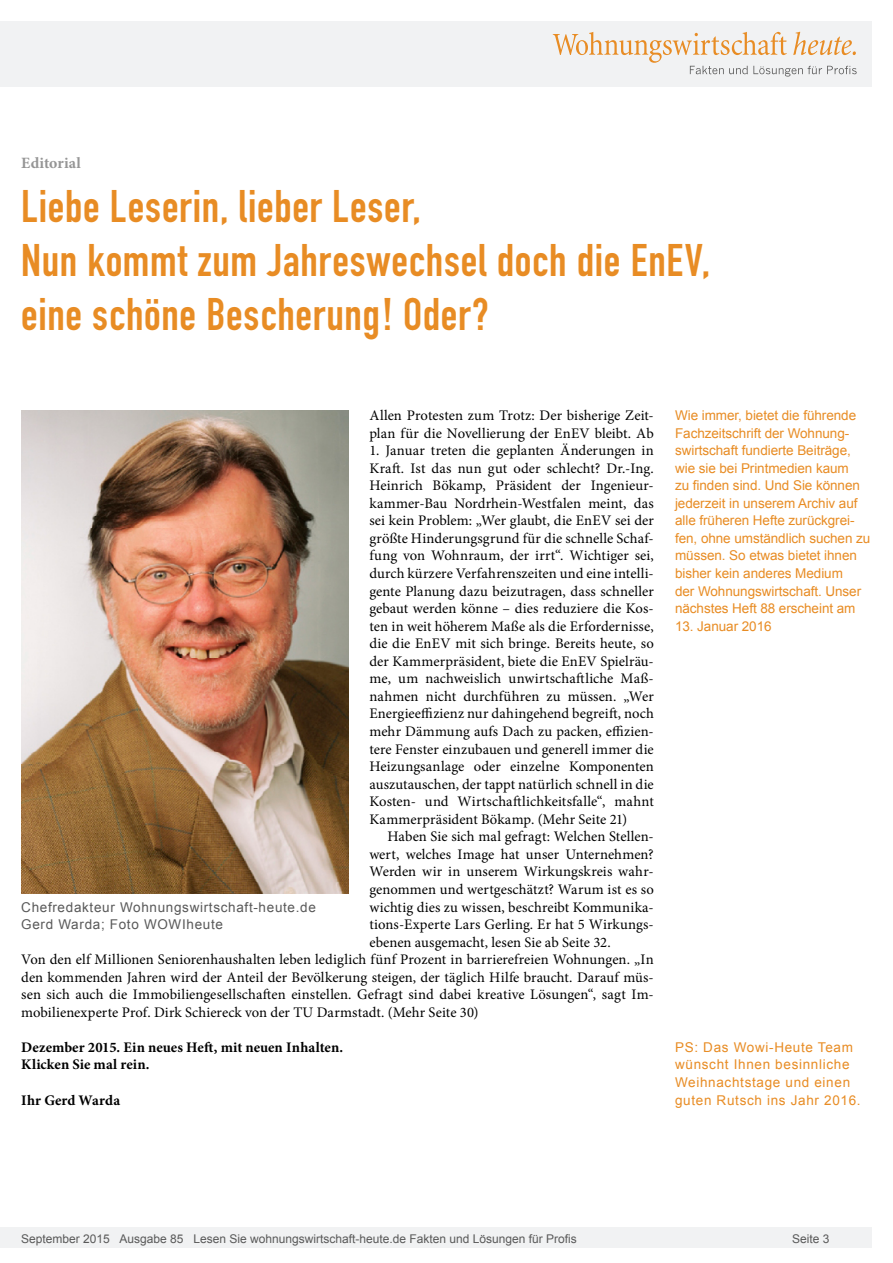
<style>
.page{position:relative;width:893px;height:1263px;background:#fff}
.page>*{position:absolute;margin:0;border:0;box-sizing:border-box;transform-origin:0 0}
.Überschrift_Groß{font:45px/54px "DIN Engschrift";letter-spacing:.015em;color:#e88c24}
.Kategorie{font:700 15.75px "Minion Pro";letter-spacing:.01em;color:#959595}
.Fließtext_erste_Zeil{font:14.7px/17.5px "Minion Pro";letter-spacing:.005em;color:#000;text-align:justify}
.Fliesstext{font:14.7px/17.5px "Minion Pro";color:#000;text-align:justify}
.AUTOR{font:700 14.7px "Minion Pro";color:#000}
.Info{font:13.5px/17.5px "Arial";letter-spacing:-.005em;color:#e88c24}
.Info-2{font:13.5px/17.5px "Arial";letter-spacing:.05em;color:#e88c24}
.Bildunterschrift{font:13.5px/17.5px "Arial";letter-spacing:.05em;color:#595959}
.t1{font:12px "Arial";color:#595959}
</style>
<div class="page">
<div style="left:0;top:1227px;width:872px;height:20px;background:#f1f2f3"></div>
<div style="left:0;top:21px;width:872px;height:66px;background:#f1f2f3"></div>
<svg style="left:553px;top:32px;width:304px;height:45px"></svg>
<img style="left:21px;top:410px;width:327px;height:483px">
<p class="Kategorie" style="left:21px;top:152px;width:61px">Editorial</p>
<p class="Überschrift_Groß" style="left:21px;top:180px;width:401px">Liebe Leserin, lieber Leser,</p>
<p class="Überschrift_Groß" style="left:21px;top:234px;width:690px">Nun kommt zum Jahreswechsel doch die EnEV, eine schöne Bescherung! Oder?</p>
<p class="Fließtext_erste_Zeil" style="left:369px;top:407px;width:286px">Allen Protesten zum Trotz: Der bisherige Zeit&shy;plan für die Novellierung der EnEV bleibt. Ab</p>
<p class="Fließtext_erste_Zeil" style="left:369px;top:442px;width:286px">1. Januar treten die geplanten Änderungen in Kraft. Ist das nun gut oder schlecht? Dr.-Ing.<br>Heinrich Bökamp, Präsident der Ingenieur&shy;kammer-Bau Nordrhein-Westfalen meint, das sei kein Problem: „Wer glaubt, die EnEV sei der größte Hinderungsgrund für die schnelle Schaf&shy;fung von Wohnraum, der irrt“. Wichtiger sei, durch kürzere Verfahrenszeiten und eine intelli&shy;gente Planung dazu beizutragen, dass schneller gebaut werden könne – dies reduziere die Kos&shy;ten in weit höherem Maße als die Erfordernisse, die die EnEV mit sich bringe. Bereits heute, so der Kammerpräsident, biete die EnEV Spielräu&shy;me, um nachweislich unwirtschaftliche Maß&shy;nahmen nicht durchführen zu müssen. „Wer Energieeffizienz nur dahingehend begreift, noch mehr Dämmung aufs Dach zu packen, effizien&shy;tere Fenster einzubauen und generell immer die Heizungsanlage oder einzelne Komponenten auszutauschen, der tappt natürlich schnell in die Kosten- und Wirtschaftlichkeitsfalle“, mahnt Kammerpräsident Bökamp. (Mehr Seite 21)</p>
<p class="Fliesstext" style="left:369px;top:828px;width:286px;text-indent:18px">Haben Sie sich mal gefragt: Welchen Stellen&shy;wert, welches Image hat unser Unternehmen?<br>Werden wir in unserem Wirkungskreis wahr&shy;genommen und wertgeschätzt? Warum ist es so wichtig dies zu wissen, beschreibt Kommunika&shy;tions-Experte Lars Gerling. Er hat 5 Wirkungs&shy;ebenen ausgemacht, lesen Sie ab Seite 32.</p>
<p class="Fließtext_erste_Zeil" style="left:21px;top:951px;width:634px">Von den elf Millionen Seniorenhaushalten leben lediglich fünf Prozent in barrierefreien Wohnungen. „In den kommenden Jahren wird der Anteil der Bevölkerung steigen, der täglich Hilfe braucht. Darauf müs&shy;sen sich auch die Immobiliengesellschaften einstellen. Gefragt sind dabei kreative Lösungen“, sagt Im&shy;mobilienexperte Prof. Dirk Schiereck von der TU Darmstadt. (Mehr Seite 30)</p>
<p class="AUTOR" style="left:21px;top:1037px;width:323px">Dezember 2015. Ein neues Heft, mit neuen Inhalten.</p>
<p class="AUTOR" style="left:21px;top:1054px;width:130px">Klicken Sie mal rein.</p>
<p class="AUTOR" style="left:21px;top:1089px;width:100px">Ihr Gerd Warda</p>
<p class="Bildunterschrift" style="left:21px;top:898px;width:296px">Chefredakteur Wohnungswirtschaft-heute.de<br>Gerd Warda; Foto WOWIheute</p>
<p class="Info" style="left:675px;top:407px;width:197px">Wie immer, bietet die führende<br>Fachzeitschrift der Wohnung&shy;swirtschaft fundierte Beiträge, wie sie bei Printmedien kaum<br>zu finden sind. Und Sie können jederzeit in unserem Archiv auf alle früheren Hefte zurückgrei&shy;fen, ohne umständlich suchen zu müssen. So etwas bietet ihnen bisher kein anderes Medium<br>der Wohnungswirtschaft. Unser nächstes Heft 88 erscheint am</p>
<p class="Info" style="left:675px;top:617px;width:98px">13. Januar 2016</p>
<p class="Info-2" style="left:675px;top:1038px;width:187px">PS: Das Wowi-Heute Team wünscht Ihnen besinnliche<br>Weihnachtstage und einen guten Rutsch ins Jahr 2016.</p>
<p class="t1" style="left:21px;top:1230px;width:557px">September 2015 Ausgabe 85 Lesen Sie wohnungswirtschaft-heute.de Fakten und Lösungen für Profis</p>
<p class="t1" style="left:792px;top:1231px;width:39px">Seite 3</p>
</div>
